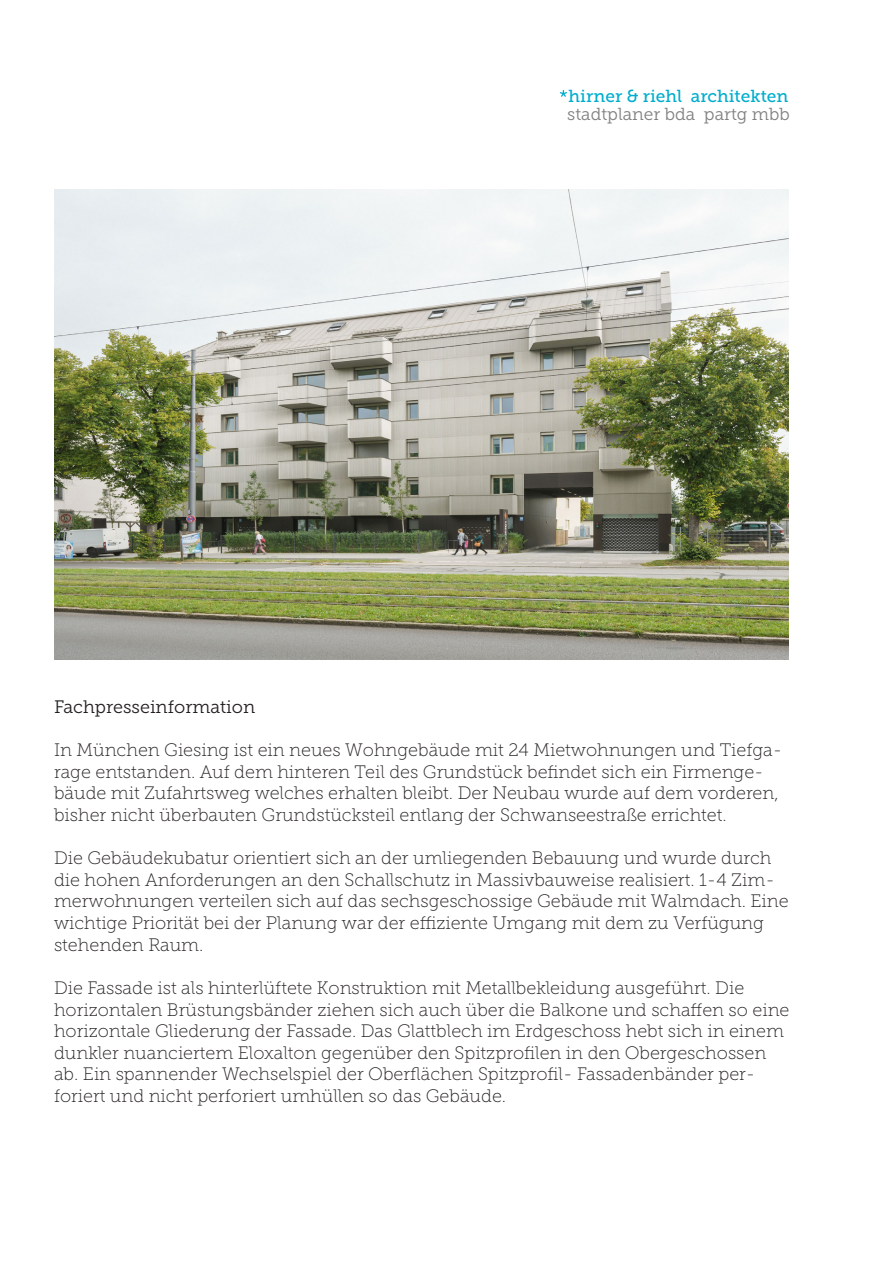
<style>
.page{position:relative;width:893px;height:1263px;background:#fff}
.page>*{position:absolute;margin:0;border:0;box-sizing:border-box;transform-origin:0 0}
.t1{font:18px/21.6px "Museo Slab 100";color:#231f20}
.t2{font:18px "Museo Slab 300";color:#231f20}
.t3{font:17.4px "Museo Slab 500";color:#00adcd}
.t4{font:17.4px "Museo Slab 300";color:#7f7f7f}
</style>
<div class="page">
<svg style="left:560px;top:90px;width:7px;height:7px"></svg>
<img style="left:54px;top:189px;width:735px;height:470px">
<p class="t3" style="left:569px;top:86px;width:221px">hirner &amp; riehl architekten</p>
<p class="t4" style="left:567px;top:107px;width:224px">stadtplaner bda partg mbb</p>
<p class="t2" style="left:54px;top:697px;width:203px">Fachpresseinformation</p>
<p class="t1" style="left:54px;top:739px;width:730px">In München Giesing ist ein neues Wohngebäude mit 24 Mietwohnungen und Tiefga&shy;rage entstanden. Auf dem hinteren Teil des Grundstück befindet sich ein Firmenge&shy;bäude mit Zufahrtsweg welches erhalten bleibt. Der Neubau wurde auf dem vorderen, bisher nicht überbauten Grundstücksteil entlang der Schwanseestraße errichtet.</p>
<p class="t1" style="left:54px;top:847px;width:736px">Die Gebäudekubatur orientiert sich an der umliegenden Bebauung und wurde durch die hohen Anforderungen an den Schallschutz in Massivbauweise realisiert. 1-4 Zim&shy;merwohnungen verteilen sich auf das sechsgeschossige Gebäude mit Walmdach. Eine wichtige Priorität bei der Planung war der effiziente Umgang mit dem zu Verfügung stehenden Raum.</p>
<p class="t1" style="left:54px;top:977px;width:737px">Die Fassade ist als hinterlüftete Konstruktion mit Metallbekleidung ausgeführt. Die horizontalen Brüstungsbänder ziehen sich auch über die Balkone und schaffen so eine horizontale Gliederung der Fassade. Das Glattblech im Erdgeschoss hebt sich in einem dunkler nuanciertem Eloxalton gegenüber den Spitzprofilen in den Obergeschossen ab. Ein spannender Wechselspiel der Oberflächen Spitzprofil- Fassadenbänder per&shy;foriert und nicht perforiert umhüllen so das Gebäude.</p>
</div>
